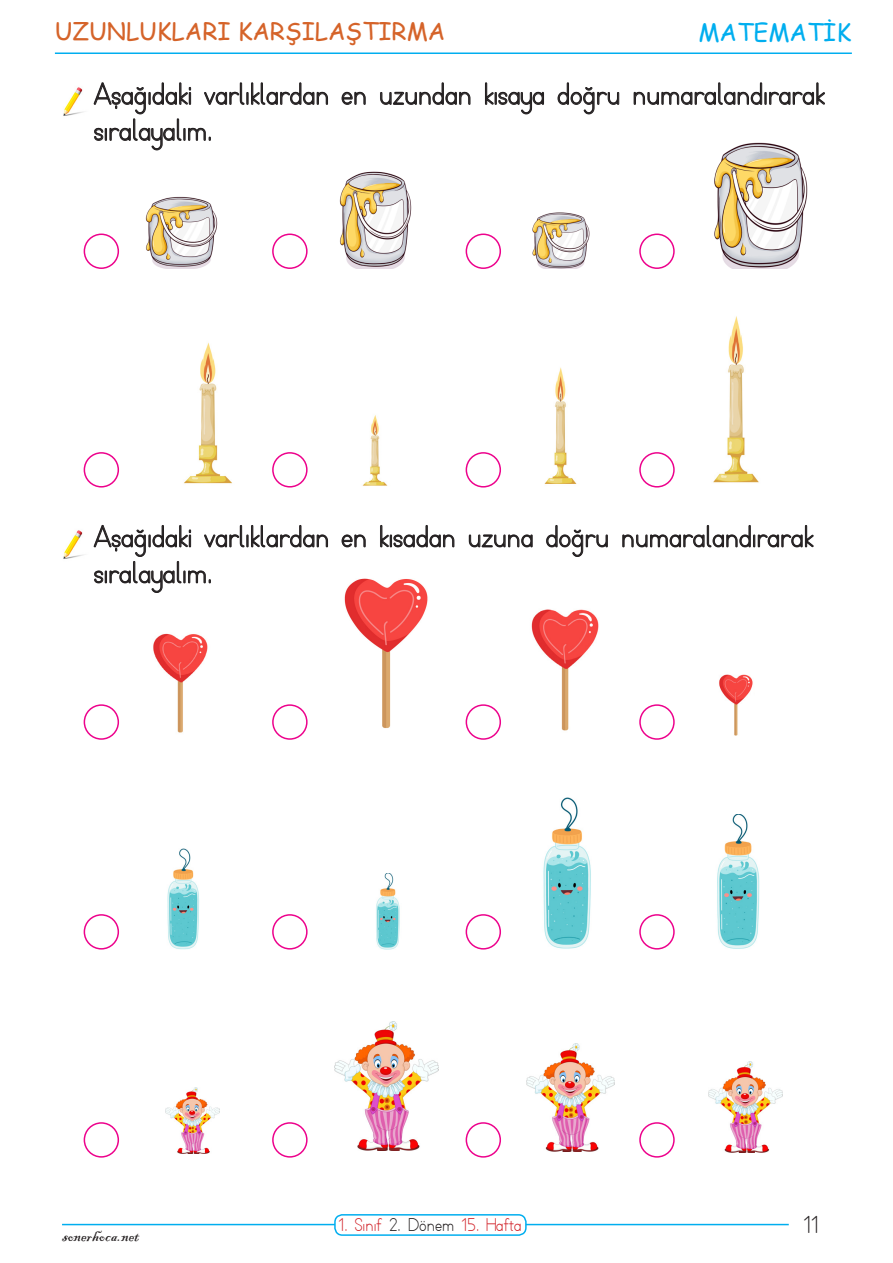
<style>
.page{position:relative;width:893px;height:1263px;background:#fff}
.page>*{position:absolute;margin:0;border:0;box-sizing:border-box;transform-origin:0 0}
.t1{font:30px/36px "TTKB Dik Temel Abece";color:#231f20}
.t2{font:24px "Comic Sans MS";color:#d56329}
.t3{font:24px "Comic Sans MS";color:#00aeef}
.t4{font:24px "TTKB Dik Temel Abece";color:#231f20}
.t5{font:18px "TTKB Dik Temel Abece";color:#d1232a}
.t6{font:18px "Blackadder ITC";color:#231f20}
.s1{color:#231f20}
</style>
<div class="page">
<hr style="left:62px;top:1224px;width:727px;height:1px;background:#00aeef">
<div style="left:335px;top:1215px;width:191px;height:20px;background:#fff;border-radius:8px"></div>
<div style="left:334px;top:1214px;width:193px;height:22px;border:2px solid #00aeef;border-radius:8px"></div>
<svg style="left:342px;top:92px;width:24px;height:13px"></svg>
<svg style="left:380px;top:83px;width:90px;height:22px"></svg>
<svg style="left:485px;top:83px;width:59px;height:31px"></svg>
<svg style="left:558px;top:83px;width:61px;height:31px"></svg>
<svg style="left:634px;top:83px;width:191px;height:22px"></svg>
<svg style="left:94px;top:83px;width:234px;height:67px"></svg>
<svg style="left:342px;top:535px;width:24px;height:12px"></svg>
<svg style="left:380px;top:525px;width:74px;height:22px"></svg>
<svg style="left:469px;top:535px;width:63px;height:12px"></svg>
<svg style="left:546px;top:525px;width:62px;height:32px"></svg>
<svg style="left:622px;top:525px;width:191px;height:22px"></svg>
<svg style="left:94px;top:525px;width:234px;height:68px"></svg>
<img style="left:63px;top:87px;width:20px;height:29px">
<img style="left:63px;top:530px;width:20px;height:29px">
<hr style="left:55px;top:53px;width:797px;height:1px;background:#00aeef">
<img style="left:145px;top:196px;width:73px;height:73px">
<img style="left:532px;top:212px;width:58px;height:57px">
<img style="left:339px;top:171px;width:73px;height:98px">
<img style="left:714px;top:142px;width:94px;height:127px">
<div style="left:84px;top:234px;width:35px;height:35px;border:2px solid #ed028c;border-radius:50%"></div>
<div style="left:84px;top:704px;width:35px;height:36px;border:2px solid #ed028c;border-radius:50%"></div>
<div style="left:84px;top:914px;width:35px;height:35px;border:2px solid #ed028c;border-radius:50%"></div>
<div style="left:84px;top:1122px;width:35px;height:35px;border:2px solid #ed028c;border-radius:50%"></div>
<div style="left:84px;top:452px;width:35px;height:35px;border:2px solid #ed028c;border-radius:50%"></div>
<div style="left:272px;top:234px;width:36px;height:35px;border:2px solid #ed028c;border-radius:50%"></div>
<div style="left:272px;top:704px;width:36px;height:36px;border:2px solid #ed028c;border-radius:50%"></div>
<div style="left:272px;top:914px;width:36px;height:35px;border:2px solid #ed028c;border-radius:50%"></div>
<div style="left:272px;top:1122px;width:36px;height:35px;border:2px solid #ed028c;border-radius:50%"></div>
<div style="left:272px;top:452px;width:36px;height:35px;border:2px solid #ed028c;border-radius:50%"></div>
<div style="left:466px;top:234px;width:35px;height:35px;border:2px solid #ed028c;border-radius:50%"></div>
<div style="left:466px;top:704px;width:35px;height:36px;border:2px solid #ed028c;border-radius:50%"></div>
<div style="left:466px;top:914px;width:35px;height:35px;border:2px solid #ed028c;border-radius:50%"></div>
<div style="left:466px;top:1122px;width:35px;height:35px;border:2px solid #ed028c;border-radius:50%"></div>
<div style="left:466px;top:452px;width:35px;height:35px;border:2px solid #ed028c;border-radius:50%"></div>
<div style="left:639px;top:234px;width:36px;height:35px;border:2px solid #ed028c;border-radius:50%"></div>
<div style="left:639px;top:704px;width:36px;height:36px;border:2px solid #ed028c;border-radius:50%"></div>
<div style="left:639px;top:914px;width:36px;height:35px;border:2px solid #ed028c;border-radius:50%"></div>
<div style="left:639px;top:1122px;width:36px;height:35px;border:2px solid #ed028c;border-radius:50%"></div>
<div style="left:639px;top:452px;width:36px;height:35px;border:2px solid #ed028c;border-radius:50%"></div>
<img style="left:184px;top:342px;width:48px;height:142px">
<img style="left:362px;top:415px;width:26px;height:71px">
<img style="left:544px;top:367px;width:33px;height:117px">
<img style="left:713px;top:316px;width:46px;height:167px">
<img style="left:153px;top:633px;width:55px;height:100px">
<img style="left:344px;top:578px;width:84px;height:150px">
<img style="left:531px;top:609px;width:68px;height:122px">
<img style="left:719px;top:674px;width:34px;height:62px">
<img style="left:167px;top:848px;width:32px;height:101px">
<img style="left:166px;top:1087px;width:53px;height:67px">
<img style="left:334px;top:1022px;width:105px;height:128px">
<img style="left:527px;top:1043px;width:87px;height:108px">
<img style="left:709px;top:1061px;width:74px;height:91px">
<img style="left:376px;top:873px;width:24px;height:76px">
<img style="left:543px;top:798px;width:48px;height:151px">
<img style="left:717px;top:814px;width:43px;height:135px">
<p class="t2" style="left:55px;top:13px;width:392px">UZUNLUKLARI KARŞILAŞTIRMA</p>
<p class="t3" style="left:698px;top:14px;width:154px">MATEMATİK</p>
<p class="t1" style="left:94px;top:77px;width:732px">Aşağıdaki varlıklardan en uzundan kısaya doğru numaralandırarak sıralayalım.</p>
<p class="t1" style="left:94px;top:519px;width:721px">Aşağıdaki varlıklardan en kısadan uzuna doğru numaralandırarak sıralayalım.</p>
<p class="t6" style="left:62px;top:1224px;width:79px">sonerhoca.net</p>
<p class="t5" style="left:338px;top:1214px;width:185px">1. Sınıf <span class="s1">2. Dönem</span> 15. Hafta</p>
<p class="t4" style="left:803px;top:1210px;width:17px">11</p>
</div>
